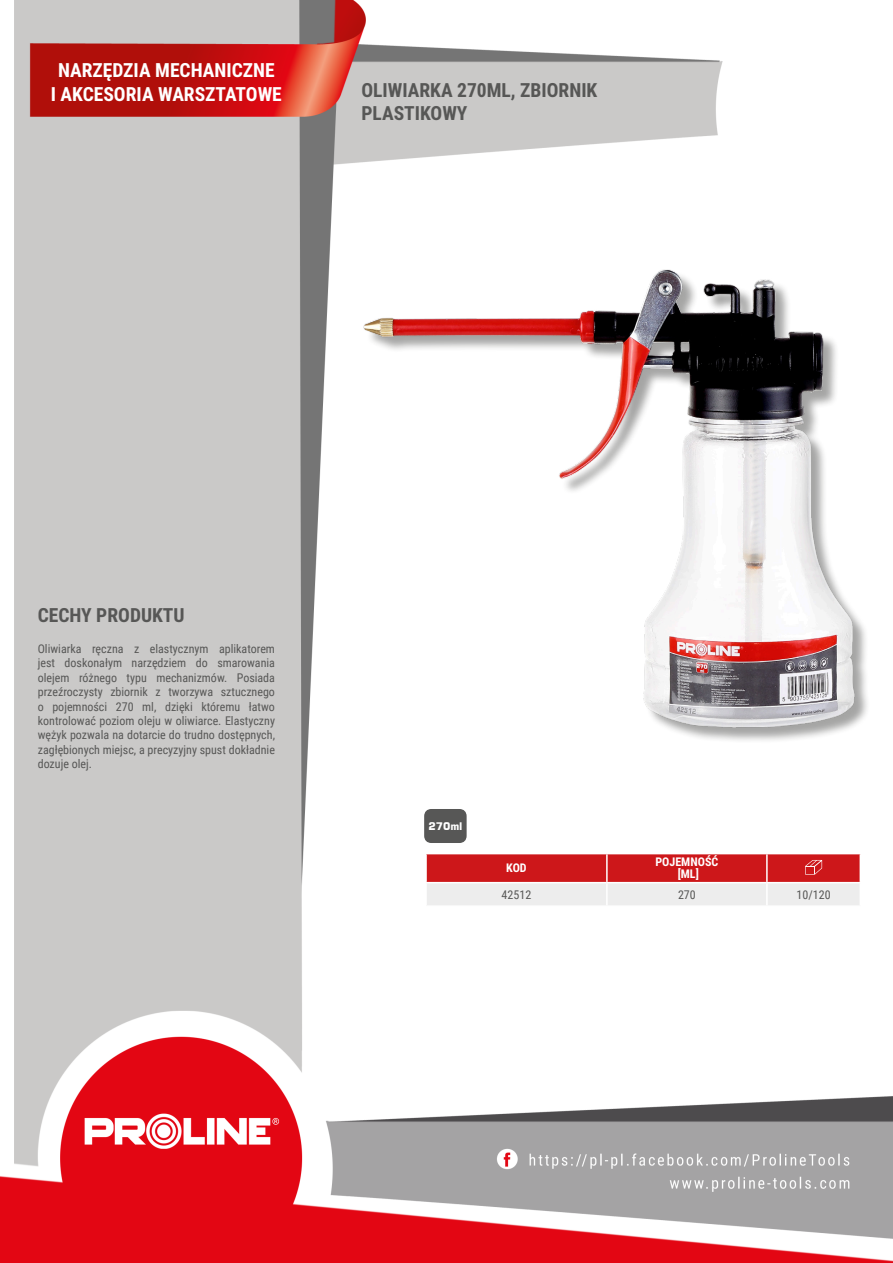
<style>
.page{position:relative;width:893px;height:1263px;background:#fff}
.page>*{position:absolute;margin:0;border:0;box-sizing:border-box;transform-origin:0 0}
.NagĹ_Ăłwek{font:700 19.5px/23.4px "Roboto Condensed";color:#fff;text-align:center}
.Lewo_bez_dzielenia{font:700 19.5px/23.4px "Roboto Condensed";color:#575756}
.MateriaĹ__CECHY{font:700 19.5px "Roboto Condensed";color:#575756}
.Opisy{font:12px/14.4px "Roboto Condensed";color:#575756;text-align:justify}
.Ĺšrodek_bez_dzieleni{font:700 12px "Roboto Condensed";color:#fff}
.Center{font:12px "Roboto Condensed";color:#575756}
.Indeks{font:12px "Roboto Condensed";color:#575756}
.Ĺšrodek__wymuszenie{font:700 12px "Roboto Condensed";color:#fff}
.Tabelka_nagĹ_Ăłwek{font:700 12px "Roboto Condensed";color:#fff}
.t1{font:700 10.5px "Square 721 BT";color:#fff}
</style>
<div class="page">
<img style="left:0;top:0;width:893px;height:1263px">
<div style="left:367px;top:272px;width:503px;height:472px;background:#1d1d1b;opacity:.4"></div>
<img style="left:363px;top:269px;width:491px;height:458px">
<hr style="left:425px;top:854px;width:2px;height:28px;background:#fff">
<hr style="left:425px;top:883px;width:2px;height:22px;background:#fff">
<hr style="left:425px;top:853px;width:182px;height:1px;background:#fff">
<hr style="left:425px;top:882px;width:182px;height:1px;background:#fff">
<hr style="left:425px;top:905px;width:182px;height:2px;background:#fff">
<hr style="left:607px;top:905px;width:160px;height:2px;background:#fff">
<hr style="left:767px;top:905px;width:94px;height:2px;background:#fff">
<svg style="left:426px;top:853px;width:435px;height:52px;background:#de8182"></svg>
<div style="left:424px;top:809px;width:43px;height:34px;background:#575756;border-radius:7px"></div>
<p class="NagĹ_Ăłwek" style="left:51px;top:58px;width:233px">NARZĘDZIA MECHANICZNE<br>I AKCESORIA WARSZTATOWE</p>
<p class="Lewo_bez_dzielenia" style="left:361px;top:77px;width:237px">OLIWIARKA 270ML, ZBIORNIK<br>PLASTIKOWY</p>
<p class="MateriaĹ__CECHY" style="left:38px;top:601px;width:148px">CECHY PRODUKTU</p>
<p class="Opisy" style="left:38px;top:641px;width:239px">Oliwiarka ręczna z elastycznym aplikatorem jest doskonałym narzędziem do smarowania olejem różnego typu mechanizmów. Posiada przeźroczysty zbiornik z tworzywa sztucznego o pojemności 270 ml, dzięki któremu łatwo kontrolować poziom oleju w oliwiarce. Elastyczny wężyk pozwala na dotarcie do trudno dostępnych, zagłębionych miejsc, a precyzyjny spust dokładnie dozuje olej.</p>
<p class="t1" style="left:428px;top:820px;width:36px">270ml</p>
<p class="Tabelka_nagĹ_Ăłwek" style="left:506px;top:860px;width:22px">KOD</p>
<p class="Ĺšrodek_bez_dzieleni" style="left:655px;top:854px;width:64px">POJEMNOŚĆ</p>
<p class="Ĺšrodek__wymuszenie" style="left:678px;top:866px;width:23px">[ML]</p>
<p class="Indeks" style="left:502px;top:886px;width:31px">42512</p>
<p class="Center" style="left:678px;top:886px;width:19px">270</p>
<p class="Center" style="left:797px;top:886px;width:36px">10/120</p>
</div>
